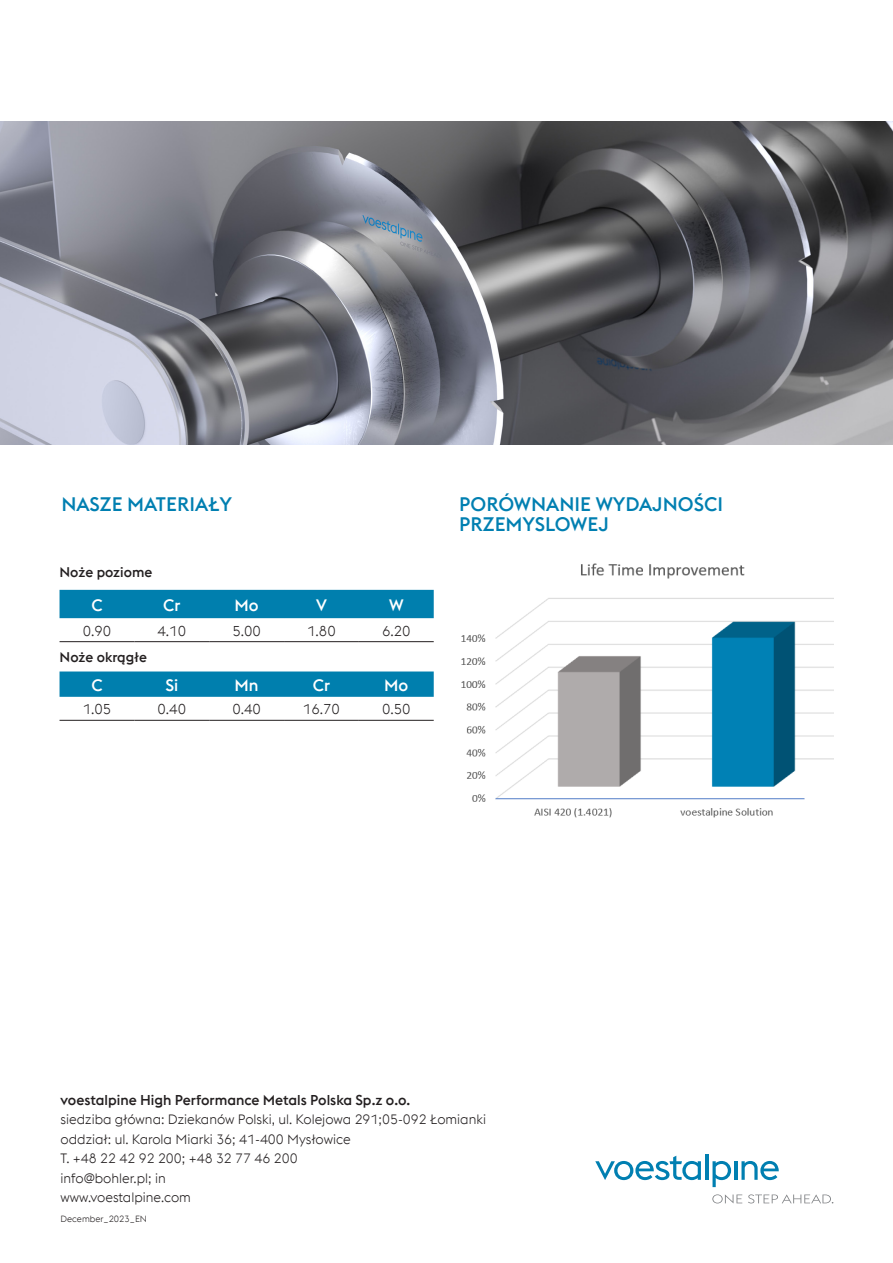
<style>
.page{position:relative;width:893px;height:1263px;background:#fff}
.page>*{position:absolute;margin:0;border:0;box-sizing:border-box;transform-origin:0 0}
.Fließtext_Blocksatz{font:500 19.5px/19.5px "voestalpine";color:#007fb1}
.t1{font:500 16.5px "voestalpine";letter-spacing:-.005em;color:#fff}
.t2{font:500 14.25px "voestalpine";color:#231f20}
.t3{font:300 14.25px "voestalpine";color:#231f20}
.Fließtext_Linksbündig{font:500 13.95px "voestalpine";color:#231f20}
.t4{font:300 13.5px/19.5px "voestalpine";color:#231f20}
.t5{font:300 9px "voestalpine";color:#231f20}
</style>
<div class="page">
<svg style="left:595px;top:1156px;width:106px;height:24px"></svg>
<hr style="left:705px;top:1154px;width:3px;height:26px;background:#007fb1">
<svg style="left:712px;top:1161px;width:19px;height:26px"></svg>
<hr style="left:734px;top:1161px;width:3px;height:19px;background:#007fb1">
<svg style="left:741px;top:1161px;width:38px;height:19px"></svg>
<svg style="left:712px;top:1194px;width:30px;height:9px"></svg>
<svg style="left:748px;top:1194px;width:85px;height:9px"></svg>
<img style="left:461px;top:563px;width:372px;height:255px">
<div style="left:60px;top:590px;width:374px;height:28px;background:#007fae"></div>
<hr style="left:60px;top:641px;width:74px;height:1px;background:#231f20">
<hr style="left:134px;top:641px;width:75px;height:1px;background:#231f20">
<hr style="left:209px;top:641px;width:75px;height:1px;background:#231f20">
<hr style="left:284px;top:641px;width:75px;height:1px;background:#231f20">
<hr style="left:359px;top:641px;width:75px;height:1px;background:#231f20">
<svg style="left:60px;top:671px;width:374px;height:26px;background:#0682b0"></svg>
<hr style="left:60px;top:720px;width:74px;height:1px;background:#231f20">
<hr style="left:134px;top:720px;width:75px;height:1px;background:#231f20">
<hr style="left:209px;top:720px;width:75px;height:1px;background:#231f20">
<hr style="left:284px;top:720px;width:75px;height:1px;background:#231f20">
<hr style="left:359px;top:720px;width:75px;height:1px;background:#231f20">
<img style="left:0;top:121px;width:893px;height:323px">
<p class="Fließtext_Blocksatz" style="left:61px;top:494px;width:172px">NASZE MATERIAŁY</p>
<p class="Fließtext_Blocksatz" style="left:459px;top:494px;width:265px">PORÓWNANIE WYDAJNOŚCI<br>PRZEMYSLOWEJ</p>
<p class="Fließtext_Linksbündig" style="left:60px;top:563px;width:94px">Noże poziome</p>
<p class="t1" style="left:91px;top:595px;width:13px">C</p>
<p class="t1" style="left:163px;top:595px;width:19px">Cr</p>
<p class="t1" style="left:235px;top:595px;width:26px">Mo</p>
<p class="t1" style="left:316px;top:595px;width:12px">V</p>
<p class="t1" style="left:389px;top:595px;width:16px">W</p>
<p class="t3" style="left:83px;top:622px;width:30px">0.90</p>
<p class="t3" style="left:158px;top:622px;width:30px">4.10</p>
<p class="t3" style="left:232px;top:622px;width:30px">5.00</p>
<p class="t3" style="left:307px;top:622px;width:30px">1.80</p>
<p class="t3" style="left:382px;top:622px;width:30px">6.20</p>
<p class="Fließtext_Linksbündig" style="left:60px;top:649px;width:89px">Noże okrągłe</p>
<p class="t1" style="left:91px;top:675px;width:13px">C</p>
<p class="t1" style="left:165px;top:675px;width:14px">Si</p>
<p class="t1" style="left:235px;top:675px;width:26px">Mn</p>
<p class="t1" style="left:313px;top:675px;width:19px">Cr</p>
<p class="t1" style="left:384px;top:675px;width:26px">Mo</p>
<p class="t3" style="left:83px;top:701px;width:30px">1.05</p>
<p class="t3" style="left:158px;top:701px;width:30px">0.40</p>
<p class="t3" style="left:232px;top:701px;width:30px">0.40</p>
<p class="t3" style="left:303px;top:701px;width:38px">16.70</p>
<p class="t3" style="left:382px;top:701px;width:30px">0.50</p>
<p class="t2" style="left:61px;top:1091px;width:351px">voestalpine High Performance Metals Polska Sp.z o.o.</p>
<p class="t4" style="left:61px;top:1109px;width:427px">siedziba główna: Dziekanów Polski, ul. Kolejowa 291;05-092 Łomianki oddział: ul. Karola Miarki 36; 41-400 Mysłowice<br>T. +48 22 42 92 200; +48 32 77 46 200<br>info@bohler.pl; in<br>www.voestalpine.com</p>
<p class="t5" style="left:61px;top:1213px;width:88px">December_2023_EN</p>
</div>
